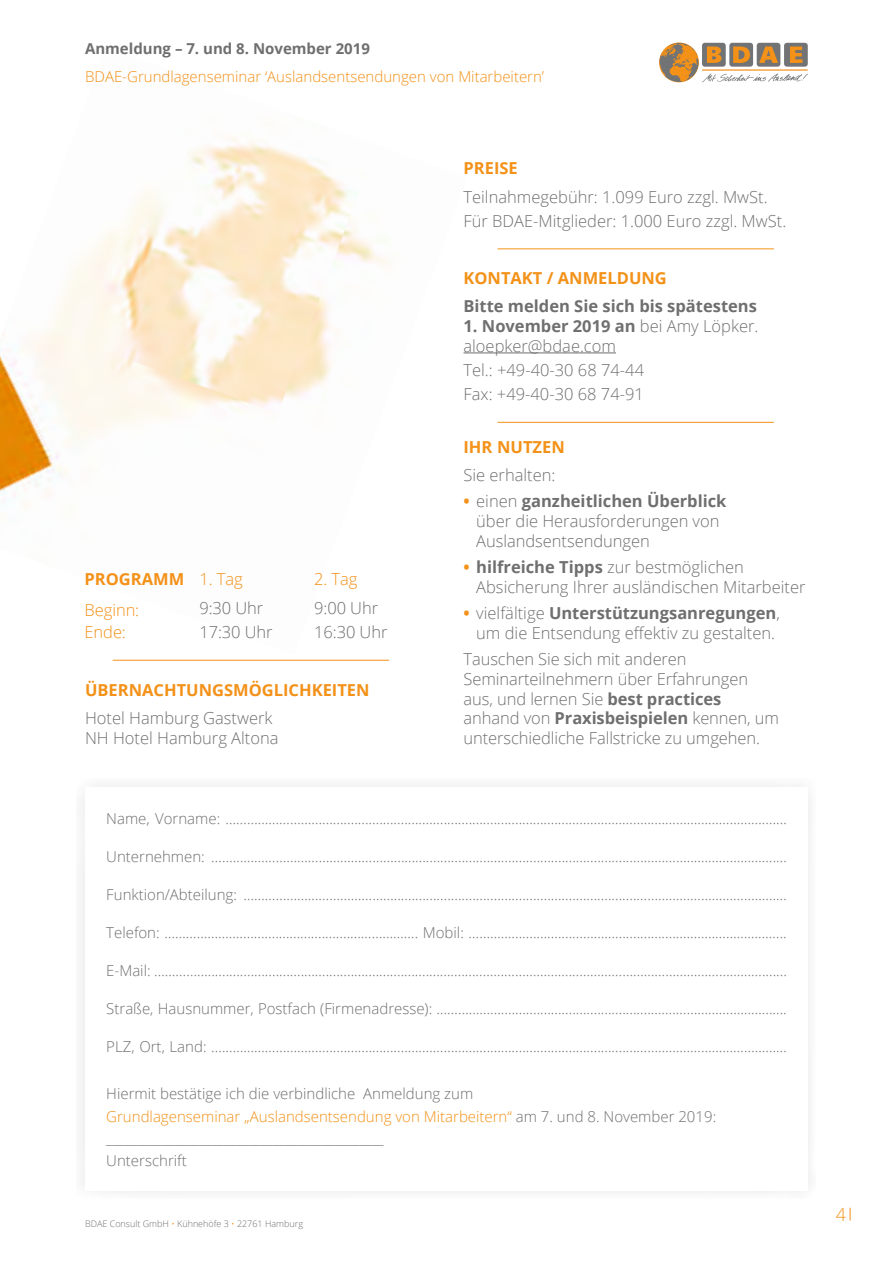
<style>
.page{position:relative;width:893px;height:1263px;background:#fff}
.page>*{position:absolute;margin:0;border:0;box-sizing:border-box;transform-origin:0 0}
.t1{font:300 18px "Open Sans";color:#f39118}
.t2{font:300 16.5px/19.8px "Open Sans";color:#706f6f}
.t3{font:700 16.5px "Open Sans";color:#f39118}
.t4{font:700 16.5px "Open Sans";color:#706f6f}
.t5{font:300 16.5px/22.5px "Open Sans";letter-spacing:-.005em;color:#f39118}
.t6{font:300 15px/22px "Open Sans";color:#706f6f}
.t7{font:300 15px "Open Sans";color:#f39118}
.t8{font:700 15px "Open Sans";color:#706f6f}
.t9{font:300 9px "Open Sans";color:#706f6f}
.s1{font-weight:700}
.s2{font-weight:700;color:#f39118}
.s3{color:#f39118}
</style>
<div class="page">
<img style="left:0;top:137px;width:467px;height:370px">
<svg style="left:659px;top:43px;width:149px;height:39px"></svg>
<hr style="left:463px;top:352px;width:153px;height:1px;background:#706f6f">
<hr style="left:497px;top:248px;width:277px;height:1px;background:#f39118">
<hr style="left:497px;top:422px;width:277px;height:1px;background:#f39118">
<div style="left:77px;top:778px;width:739px;height:421px;background:#f7f7f7"></div>
<div style="left:85px;top:787px;width:723px;height:404px;background:#fff"></div>
<svg style="left:850px;top:1208px;width:1px;height:12px"></svg>
<hr style="left:113px;top:660px;width:276px;height:1px;background:#f39118">
<p class="t8" style="left:85px;top:38px;width:286px">Anmeldung – 7. und 8. November 2019</p>
<p class="t7" style="left:85px;top:67px;width:461px">BDAE-Grundlagenseminar ‘Auslandsentsendungen von Mitarbeitern’</p>
<p class="t3" style="left:463px;top:157px;width:56px">PREISE</p>
<p class="t2" style="left:463px;top:184px;width:324px;line-height:24px">Teilnahmegebühr: 1.099 Euro zzgl. MwSt.<br>Für BDAE-Mitglieder: 1.000 Euro zzgl. MwSt.</p>
<p class="t3" style="left:85px;top:567px;width:101px">PROGRAMM</p>
<p class="t5" style="left:85px;top:598px;width:56px">Beginn:<br>Ende:</p>
<p class="t5" style="left:199px;top:567px;width:45px">1. Tag</p>
<p class="t2" style="left:199px;top:595px;width:75px;line-height:24.6px">9:30 Uhr<br>17:30 Uhr</p>
<p class="t5" style="left:314px;top:567px;width:45px">2. Tag</p>
<p class="t2" style="left:314px;top:595px;width:75px;line-height:24.6px">9:00 Uhr<br>16:30 Uhr</p>
<p class="t3" style="left:85px;top:678px;width:286px">ÜBERNACHTUNGSMÖGLICHKEITEN</p>
<p class="t2" style="left:85px;top:708px;width:195px">Hotel Hamburg Gastwerk<br>NH Hotel Hamburg Altona</p>
<p class="t3" style="left:463px;top:266px;width:205px">KONTAKT / ANMELDUNG</p>
<p class="t4" style="left:463px;top:294px;width:295px">Bitte melden Sie sich bis spätestens</p>
<p class="t2" style="left:463px;top:316px;width:296px"><span class="s1">1. November 2019 an</span> bei Amy Löpker. aloepker@bdae.com</p>
<p class="t2" style="left:463px;top:357px;width:182px;line-height:24px">Tel.: +49-40-30 68 74-44<br>Fax: +49-40-30 68 74-91</p>
<p class="t3" style="left:463px;top:435px;width:103px">IHR NUTZEN</p>
<p class="t2" style="left:463px;top:465px;width:94px">Sie erhalten:</p>
<p class="t2" style="left:476px;top:491px;width:252px;text-indent:-13px"><span class="s2">•</span> einen <span class="s1">ganzheitlichen Überblick </span>über die Herausforderungen von<br>Auslandsentsendungen</p>
<p class="t2" style="left:476px;top:557px;width:331px;text-indent:-13px"><span class="s2">•</span> <span class="s1">hilfreiche Tipps</span> zur bestmöglichen<br>Absicherung Ihrer ausländischen Mitarbeiter</p>
<p class="t2" style="left:463px;top:603px;width:318px;text-align:center"><span class="s2">•</span> vielfältige <span class="s1">Unterstützungsanregungen</span>, um die Entsendung effektiv zu gestalten.</p>
<p class="t2" style="left:463px;top:649px;width:317px">Tauschen Sie sich mit anderen Seminarteilnehmern über Erfahrungen aus, und lernen Sie <span class="s1">best practices </span>anhand von <span class="s1">Praxisbeispielen</span> kennen, um unterschiedliche Fallstricke zu umgehen.</p>
<p class="t6" style="left:106px;top:807px;width:682px">Name, Vorname: ………………………............................……......................................………………...………………………….……</p>
<p class="t6" style="left:106px;top:845px;width:682px">Unternehmen: ……………………………………………...................................................................……………...………………….…</p>
<p class="t6" style="left:106px;top:883px;width:682px">Funktion/Abteilung: ……………………………………....................................................................……………………………………</p>
<p class="t6" style="left:106px;top:921px;width:682px">Telefon: …………………..................................……………. Mobil: …………....................………..................….…...………………..</p>
<p class="t6" style="left:106px;top:959px;width:682px">E-Mail: ……………..............................…............................................……………………...…………………………………………….......</p>
<p class="t6" style="left:106px;top:997px;width:682px">Straße, Hausnummer, Postfach (Firmenadresse): …………….............................................….……………………….......</p>
<p class="t6" style="left:106px;top:1035px;width:682px">PLZ, Ort, Land: ......………………………..........................………………..........................................……………………………………</p>
<p class="t6" style="left:106px;top:1082px;width:611px">Hiermit bestätige ich die verbindliche Anmeldung zum<br><span class="s3">Grundlagenseminar „Auslandsentsendung von Mitarbeitern“</span> am 7. und 8. November 2019: _____________________________________________<br>Unterschrift</p>
<p class="t9" style="left:85px;top:1218px;width:220px">BDAE Consult GmbH <span class="s3">•</span> Kühnehöfe 3 <span class="s3">•</span> 22761 Hamburg</p>
<p class="t1" style="left:836px;top:1202px;width:12px">4</p>
</div>
